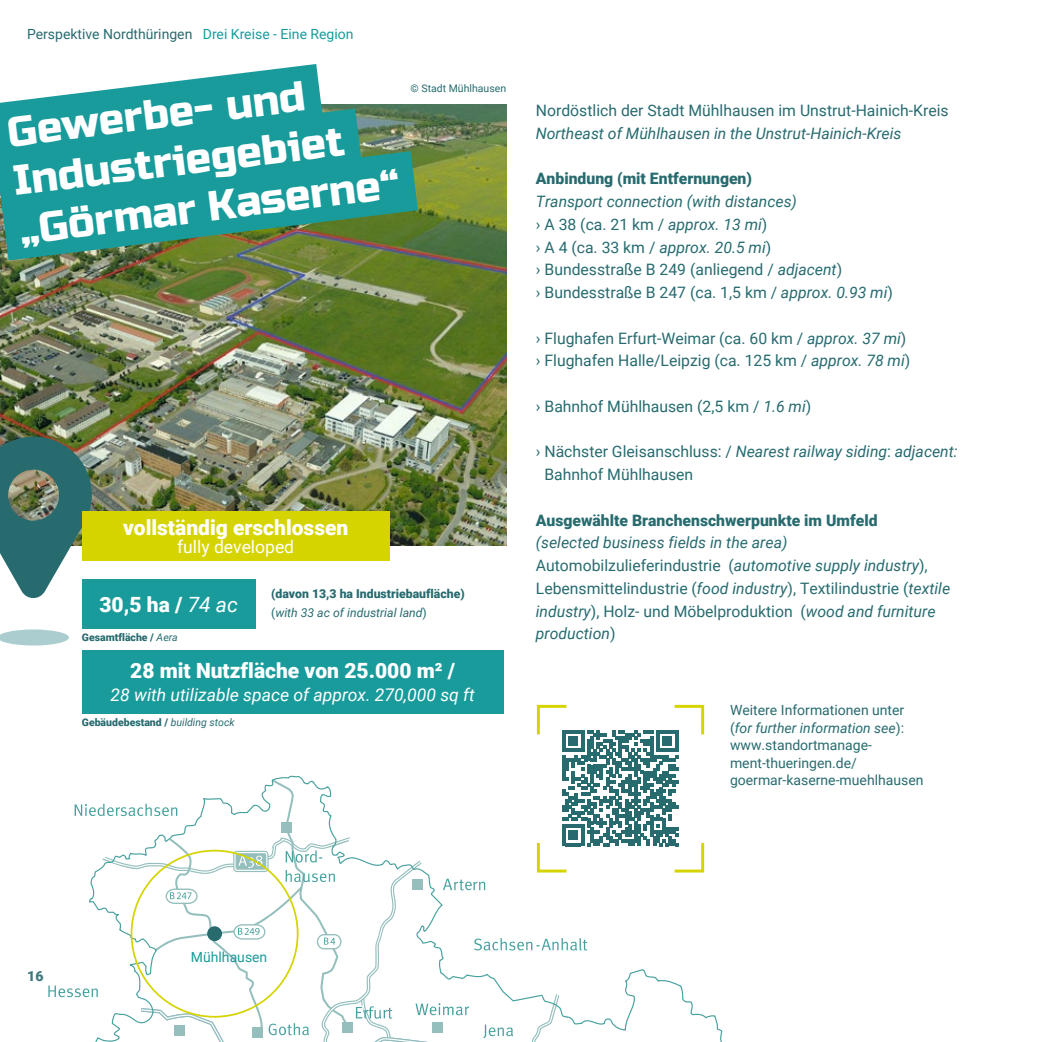
<style>
.page{position:relative;width:1042px;height:1042px;background:#fff}
.page>*{position:absolute;margin:0;border:0;box-sizing:border-box;transform-origin:0 0}
.Slogan{font:42px "Russo One";color:#fff}
.Headlines_Fließtext{font:900 21px "Roboto";color:#fff}
.Headlines_Fließtext-2{font:italic 17.5px "Roboto";color:#fff}
.Fließtext{font:17.5px "Roboto";color:#fff}
.Fließtext-2{font:15.75px/22.8px "Roboto";color:#276b6f}
.Headlines_Fließtext-3{font:900 15.75px/22.8px "Roboto";color:#276b6f}
.Headlines_Fließtext-4{font:italic 15.75px "Roboto";color:#276b6f}
.Fließtext-3{font:14px/17.5px "Roboto";color:#276b6f}
.Headline_groß{font:14px "Roboto";color:#199b9c}
.t1{font:900 14px "Roboto";color:#40777b}
.Fließtext-4{font:900 12.25px "Roboto";color:#276b6f}
.Fließtext-5{font:italic 12.25px "Roboto";color:#276b6f}
.Bildunterschrift{font:900 10.5px "Roboto";color:#276b6f}
.Bildunterschrift-2{font:10.5px "Roboto";color:#276b6f}
.s1{color:#199b9c}
.s2{font-weight:400;font-style:italic}
.s3{font-style:normal}
.s4{font-style:italic}
</style>
<div class="page">
<img style="left:0;top:104px;width:506px;height:442px">
<svg style="left:251px;top:64px;width:67px;height:8px"></svg>
<svg style="left:0;top:72px;width:425px;height:42px"></svg>
<img style="left:0;top:114px;width:481px;height:183px">
<svg style="left:48px;top:704px;width:657px;height:338px"></svg>
<svg style="left:0;top:629px;width:69px;height:16px"></svg>
<img style="left:0;top:434px;width:92px;height:164px">
<div style="left:82px;top:511px;width:307px;height:50px;background:#d5d400"></div>
<div style="left:82px;top:579px;width:173px;height:50px;background:#199b9c"></div>
<div style="left:82px;top:650px;width:422px;height:63px;background:#199b9c"></div>
<p class="Fließtext-3" style="left:27px;top:24px;width:328px">Perspektive Nordthüringen <span class="s1">Drei Kreise - Eine Region</span></p>
<p class="Slogan" style="left:5px;top:108px;width:301px;rotate:-7deg">Gewerbe- und</p>
<p class="Slogan" style="left:11px;top:157px;width:334px;rotate:-7deg">Industriegebiet</p>
<p class="Slogan" style="left:17px;top:205px;width:384px;rotate:-7deg">„Görmar Kaserne“</p>
<p class="Bildunterschrift-2" style="left:410px;top:81px;width:97px">© Stadt Mühlhausen</p>
<p class="Headlines_Fließtext" style="left:123px;top:513px;width:227px">vollständig erschlossen</p>
<p class="Fließtext" style="left:177px;top:534px;width:118px">fully developed</p>
<p class="Headlines_Fließtext" style="left:99px;top:590px;width:140px">30,5 ha / <span class="s2">74 ac</span></p>
<p class="Bildunterschrift" style="left:82px;top:629px;width:97px">Gesamtfläche / <span class="s2">Aera</span></p>
<p class="Fließtext-4" style="left:271px;top:585px;width:195px">(davon 13,3 ha Industriebaufläche)</p>
<p class="Fließtext-5" style="left:271px;top:604px;width:157px"><span class="s3">(</span>with 33 ac of industrial land<span class="s3">)</span></p>
<p class="Headlines_Fließtext" style="left:130px;top:656px;width:327px">28 mit Nutzfläche von 25.000 m² /</p>
<p class="Headlines_Fließtext-2" style="left:111px;top:682px;width:366px">28 with utilizable space of approx. 270,000 sq ft</p>
<p class="Bildunterschrift" style="left:82px;top:715px;width:154px">Gebäudebestand / <span class="s2">building stock</span></p>
<p class="Fließtext-2" style="left:536px;top:98px;width:414px">Nordöstlich der Stadt Mühlhausen im Unstrut-Hainich-Kreis<br><span class="s4">Northeast of Mühlhausen in the Unstrut-Hainich-Kreis</span></p>
<p class="Headlines_Fließtext-3" style="left:536px;top:167px;width:218px">Anbindung (mit Entfernungen)</p>
<p class="Headlines_Fließtext-4" style="left:536px;top:190px;width:263px">Transport connection (with distances)</p>
<p class="Fließtext-2" style="left:536px;top:212px;width:233px">› A 38 (ca. 21 km / <span class="s4">approx. 13 mi</span>)</p>
<p class="Fließtext-2" style="left:536px;top:235px;width:237px">› A 4 (ca. 33 km / <span class="s4">approx. 20.5 mi</span>)</p>
<p class="Fließtext-2" style="left:536px;top:258px;width:308px">› Bundesstraße B 249 (anliegend / <span class="s4">adjacent</span>)</p>
<p class="Fließtext-2" style="left:536px;top:280px;width:359px">› Bundesstraße B 247 (ca. 1,5 km / <span class="s4">approx. 0.93 mi</span>)</p>
<p class="Fließtext-2" style="left:536px;top:326px;width:372px">› Flughafen Erfurt-Weimar (ca. 60 km / <span class="s4">approx. 37 mi</span>)</p>
<p class="Fließtext-2" style="left:536px;top:349px;width:376px">› Flughafen Halle/Leipzig (ca. 125 km / <span class="s4">approx. 78 mi</span>)</p>
<p class="Fließtext-2" style="left:536px;top:394px;width:277px">› Bahnhof Mühlhausen (2,5 km / <span class="s4">1.6 mi</span>)</p>
<p class="Fließtext-2" style="left:544px;top:440px;width:415px;text-indent:-9px">› Nächster Gleisanschluss: / <span class="s4">Nearest railway siding</span>: <span class="s4">adjacent:<br></span>Bahnhof Mühlhausen</p>
<p class="Headlines_Fließtext-3" style="left:536px;top:508px;width:343px">Ausgewählte Branchenschwerpunkte im Umfeld <span class="s2">(selected business fields in the area)</span></p>
<p class="Fließtext-2" style="left:536px;top:553px;width:416px">Automobilzulieferindustrie (<span class="s4">automotive supply industry</span>), Lebensmittelindustrie (<span class="s4">food industry</span>), Textilindustrie (<span class="s4">textile industry</span>), Holz- und Möbelproduktion (<span class="s4">wood and furniture production</span>)</p>
<p class="Fließtext-3" style="left:730px;top:701px;width:176px">Weitere Informationen unter (<span class="s4">for further information see</span>):</p>
<p class="Fließtext-3" style="left:730px;top:736px;width:195px">www.standortmanage&shy;ment-thueringen.de/ goermar-kaserne-muehlhausen</p>
<p class="t1" style="left:27px;top:966px;width:18px">16</p>
<p class="Headline_groß" style="left:191px;top:947px;width:78px">Mühlhausen</p>
</div>
